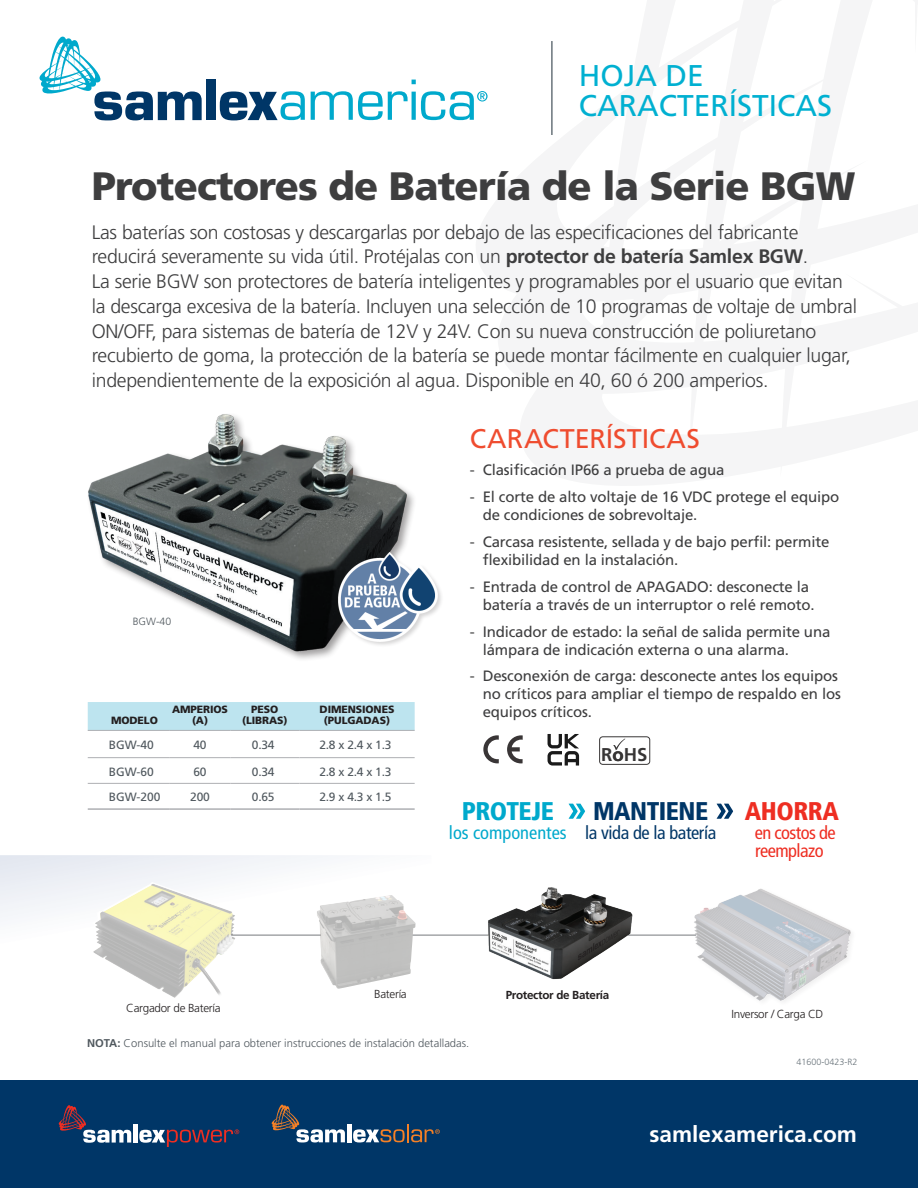
<style>
.page{position:relative;width:918px;height:1188px;background:#fff}
.page>*{position:absolute;margin:0;border:0;box-sizing:border-box;transform-origin:0 0}
.t1{font:900 39.6px "Frutiger LT Std";letter-spacing:-.02em;color:#3e3e3f}
.t2{font:30px/30px "Frutiger LT Std";color:#00b0d1}
.t3{font:27px "Frutiger LT Std";color:#ef4c2f}
.t4{font:900 condensed 25.5px "Frutiger LT";letter-spacing:-.02em;color:#003667}
.t5{font:900 condensed 25.5px "Frutiger LT";letter-spacing:-.02em;color:#00a9cc}
.t6{font:900 condensed 25.5px "Frutiger LT";letter-spacing:-.02em;color:#ee2e22}
.t7{font:700 22.65px "Frutiger LT Std";color:#fff}
.t8{font:300 19.5px/24.8px "Frutiger LT Std";letter-spacing:-.015em;color:#3e3e3f}
.t9{font:700 18.6px "Frutiger LT Std";color:#211f1f}
.t10{font:condensed 18.45px/18px "Frutiger LT";letter-spacing:-.03em;color:#ee2e22}
.t11{font:condensed 18.45px "Frutiger LT";letter-spacing:-.02em;color:#003667}
.t12{font:condensed 18.45px "Frutiger LT";color:#00a9cc}
.t13{font:15px/18px "Frutiger LT Std";letter-spacing:-.01em;color:#3e3e3f}
.t14{font:12px "Frutiger LT Std";color:#50585e}
.t15{font:300 11.7px "Frutiger LT Std";letter-spacing:-.025em;color:#231f20}
.t16{font:700 11.7px "Frutiger LT Std";letter-spacing:-.025em;color:#231f20}
.t17{font:300 11.25px "Frutiger LT Std";color:#50585e}
.t18{font:900 10.5px/10.5px "Frutiger LT Std";letter-spacing:-.01em;color:#231f20;text-align:center}
.t19{font:300 10.5px "Frutiger LT Std";color:#50585e}
.t20{font:300 9px "Frutiger LT Std";color:#6a747b}
.s1{font-weight:700}
</style>
<div class="page">
<div style="left:207px;top:80px;width:9px;height:40px;background:#003667"></div>
<svg style="left:220px;top:91px;width:85px;height:29px"></svg>
<svg style="left:311px;top:91px;width:97px;height:29px"></svg>
<svg style="left:412px;top:92px;width:4px;height:28px"></svg>
<svg style="left:412px;top:80px;width:4px;height:4px"></svg>
<svg style="left:39px;top:37px;width:163px;height:84px"></svg>
<svg style="left:421px;top:91px;width:67px;height:29px"></svg>
<div style="left:0;top:1080px;width:918px;height:108px;background:#003667"></div>
<div style="left:133px;top:1124px;width:5px;height:19px;background:#fff"></div>
<svg style="left:59px;top:1105px;width:72px;height:38px"></svg>
<svg style="left:139px;top:1129px;width:100px;height:17px"></svg>
<hr style="left:347px;top:1124px;width:4px;height:18px;background:#fff">
<svg style="left:272px;top:1105px;width:73px;height:38px"></svg>
<svg style="left:353px;top:1124px;width:87px;height:18px"></svg>
<hr style="left:551px;top:41px;width:2px;height:94px;background:#6a747b">
<svg style="left:0;top:855px;width:444px;height:80px"></svg>
<img style="left:316px;top:894px;width:101px;height:41px">
<div style="left:88px;top:702px;width:327px;height:28px;background:#bde4ef"></div>
<hr style="left:88px;top:730px;width:82px;height:1px;background:#aeafb3">
<hr style="left:170px;top:730px;width:60px;height:1px;background:#aeafb3">
<hr style="left:230px;top:730px;width:69px;height:1px;background:#aeafb3">
<hr style="left:299px;top:730px;width:116px;height:1px;background:#aeafb3">
<hr style="left:88px;top:808px;width:82px;height:2px;background:#aeafb3">
<hr style="left:170px;top:808px;width:60px;height:2px;background:#aeafb3">
<hr style="left:230px;top:808px;width:69px;height:2px;background:#aeafb3">
<hr style="left:299px;top:808px;width:116px;height:2px;background:#aeafb3">
<hr style="left:88px;top:757px;width:82px;height:1px;background:#aeafb3">
<hr style="left:170px;top:757px;width:60px;height:1px;background:#aeafb3">
<hr style="left:230px;top:757px;width:69px;height:1px;background:#aeafb3">
<hr style="left:299px;top:757px;width:116px;height:1px;background:#aeafb3">
<hr style="left:88px;top:783px;width:82px;height:1px;background:#aeafb3">
<hr style="left:170px;top:783px;width:60px;height:1px;background:#aeafb3">
<hr style="left:230px;top:783px;width:69px;height:1px;background:#aeafb3">
<hr style="left:299px;top:783px;width:116px;height:1px;background:#aeafb3">
<div style="left:86px;top:412px;width:331px;height:250px;background:#231f20;opacity:.44"></div>
<img style="left:86px;top:412px;width:329px;height:241px">
<svg style="left:507px;top:735px;width:16px;height:28px"></svg>
<svg style="left:483px;top:735px;width:16px;height:28px"></svg>
<svg style="left:548px;top:734px;width:31px;height:32px"></svg>
<svg style="left:613px;top:739px;width:12px;height:11px"></svg>
<div style="left:599px;top:737px;width:51px;height:28px;border:1px solid #211f1f;border-radius:3px"></div>
<hr style="left:231px;top:935px;width:90px;height:1px;background:#939598">
<img style="left:693px;top:888px;width:158px;height:113px">
<img style="left:317px;top:895px;width:98px;height:94px">
<img style="left:88px;top:881px;width:161px;height:117px">
<hr style="left:413px;top:935px;width:77px;height:1px;background:#939598">
<hr style="left:628px;top:935px;width:68px;height:1px;background:#939598">
<div style="left:337px;top:552px;width:107px;height:96px;background:#231f20;opacity:.19"></div>
<img style="left:336px;top:553px;width:101px;height:88px">
<svg style="left:569px;top:804px;width:16px;height:15px"></svg>
<svg style="left:717px;top:804px;width:16px;height:15px"></svg>
<img style="left:478px;top:887px;width:161px;height:93px">
<h2 class="t2" style="left:579px;top:61px;width:255px">HOJA DE<br>CARACTERÍSTICAS</h2>
<h1 class="t1" style="left:92px;top:163px;width:765px">Protectores de Batería de la Serie BGW</h1>
<p class="t8" style="left:92px;top:220px;width:767px">Las baterías son costosas y descargarlas por debajo de las especificaciones del fabricante reducirá severamente su vida útil. Protéjalas con un <span class="s1">protector de batería Samlex BGW</span>.<br>La serie BGW son protectores de batería inteligentes y programables por el usuario que evitan la descarga excesiva de la batería. Incluyen una selección de 10 programas de voltaje de umbral ON/OFF, para sistemas de batería de 12V y 24V. Con su nueva construcción de poliuretano recubierto de goma, la protección de la batería se puede montar fácilmente en cualquier lugar, independientemente de la exposición al agua. Disponible en 40, 60 ó 200 amperios.</p>
<p class="t19" style="left:133px;top:615px;width:40px">BGW-40</p>
<p class="t18" style="left:111px;top:715px;width:48px">MODELO</p>
<p class="t18" style="left:172px;top:704px;width:57px">AMPERIOS (A)</p>
<p class="t18" style="left:242px;top:704px;width:47px">PESO (LIBRAS)</p>
<p class="t18" style="left:320px;top:704px;width:76px">DIMENSIONES (PULGADAS)</p>
<p class="t14" style="left:109px;top:738px;width:47px">BGW-40</p>
<p class="t14" style="left:194px;top:738px;width:14px">40</p>
<p class="t14" style="left:252px;top:738px;width:24px">0.34</p>
<p class="t14" style="left:319px;top:738px;width:74px">2.8 x 2.4 x 1.3</p>
<p class="t14" style="left:109px;top:764px;width:47px">BGW-60</p>
<p class="t14" style="left:194px;top:764px;width:15px">60</p>
<p class="t14" style="left:252px;top:764px;width:24px">0.34</p>
<p class="t14" style="left:319px;top:764px;width:74px">2.8 x 2.4 x 1.3</p>
<p class="t14" style="left:109px;top:790px;width:53px">BGW-200</p>
<p class="t14" style="left:190px;top:790px;width:21px">200</p>
<p class="t14" style="left:252px;top:790px;width:24px">0.65</p>
<p class="t14" style="left:319px;top:790px;width:74px">2.9 x 4.3 x 1.5</p>
<h3 class="t3" style="left:470px;top:423px;width:232px">CARACTERÍSTICAS</h3>
<p class="t13" style="left:470px;top:461px;width:256px">- Clasificación IP66 a prueba de agua</p>
<p class="t13" style="left:483px;top:488px;width:358px;text-indent:-13px">- El corte de alto voltaje de 16 VDC protege el equipo de condiciones de sobrevoltaje.</p>
<p class="t13" style="left:483px;top:533px;width:348px;text-indent:-13px">- Carcasa resistente, sellada y de bajo perfil: permite flexibilidad en la instalación.</p>
<p class="t13" style="left:483px;top:578px;width:334px;text-indent:-13px">- Entrada de control de APAGADO: desconecte la batería a través de un interruptor o relé remoto.</p>
<p class="t13" style="left:483px;top:622px;width:349px;text-indent:-13px">- Indicador de estado: la señal de salida permite una lámpara de indicación externa o una alarma.</p>
<p class="t13" style="left:483px;top:667px;width:360px;text-indent:-13px">- Desconexión de carga: desconecte antes los equipos no críticos para ampliar el tiempo de respaldo en los equipos críticos.</p>
<h3 class="t5" style="left:462px;top:796px;width:94px">PROTEJE</h3>
<p class="t12" style="left:449px;top:822px;width:119px">los componentes</p>
<p class="t9" style="left:601px;top:743px;width:48px">RoHS</p>
<h3 class="t4" style="left:593px;top:796px;width:117px">MANTIENE</h3>
<p class="t11" style="left:585px;top:822px;width:133px">la vida de la batería</p>
<h3 class="t6" style="left:745px;top:796px;width:96px">AHORRA</h3>
<p class="t10" style="left:755px;top:824px;width:82px">en costos de reemplazo</p>
<p class="t15" style="left:374px;top:987px;width:34px">Batería</p>
<p class="t16" style="left:506px;top:988px;width:105px">Protector de Batería</p>
<p class="t15" style="left:126px;top:1002px;width:96px">Cargador de Batería</p>
<p class="t17" style="left:87px;top:1037px;width:384px"><span class="s1">NOTA:</span> Consulte el manual para obtener instrucciones de instalación detalladas.</p>
<p class="t15" style="left:732px;top:1007px;width:93px">Inversor / Carga CD</p>
<p class="t20" style="left:796px;top:1057px;width:63px">41600-0423-R2</p>
<p class="t7" style="left:650px;top:1121px;width:209px">samlexamerica.com</p>
</div>
